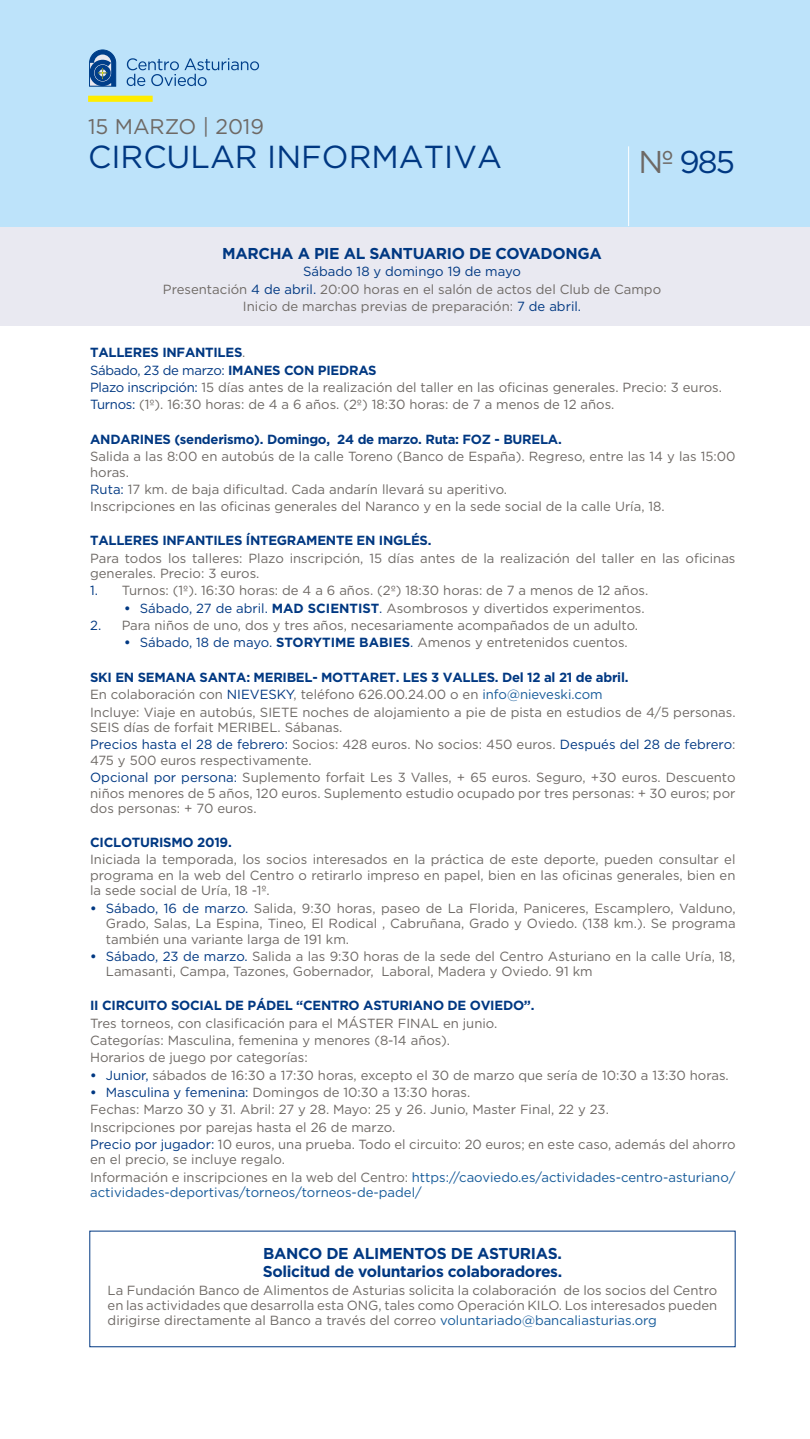
<style>
.page{position:relative;width:810px;height:1439px;background:#fff}
.page>*{position:absolute;margin:0;border:0;box-sizing:border-box;transform-origin:0 0}
.t1{font:31.85px "Gotham";color:#003882}
.t2{font:31.5px "Gotham";color:#003882}
.t3{font:21.18px "Gotham";color:#6e6965}
.t4{font:700 15.75px/17.9px "Gotham";letter-spacing:-.02em;color:#003882}
.t5{font:13.21px/17.3px "Gotham";color:#6e6965}
.t6{font:700 13.21px "Gotham";letter-spacing:-.02em;color:#003882}
.t7{font:13.21px "Gotham";color:#165b9a}
.s1{color:#6e6965}
.s2{color:#003882}
.s3{font-weight:700;color:#003882}
.s4{color:#165b9a}
</style>
<div class="page">
<div style="left:0;top:218px;width:809px;height:108px;background:#e9e9f1"></div>
<div style="left:0;top:0;width:809px;height:226px;background:#bde3fa"></div>
<svg style="left:89px;top:49px;width:170px;height:37px"></svg>
<hr style="left:628px;top:146px;width:1px;height:80px;background:#fff">
<div style="left:88px;top:96px;width:65px;height:6px;background:#ffed00"></div>
<h3 class="t3" style="left:88px;top:114px;width:177px">15 MARZO | 2019</h3>
<h1 class="t1" style="left:88px;top:139px;width:415px">CIRCULAR INFORMATIVA</h1>
<h2 class="t2" style="left:638px;top:144px;width:98px"><span class="s1">Nº</span> 985</h2>
<p class="t4" style="left:222px;top:244px;width:381px">MARCHA A PIE AL SANTUARIO DE COVADONGA</p>
<p class="t5" style="left:163px;top:263px;width:499px;text-align:center"><span class="s2">Sábado 18 y domingo 19 de mayo<br></span>Presentación <span class="s2">4 de abril.</span> 20:00 horas en el salón de actos del Club de Campo<br>Inicio de marchas previas de preparación: <span class="s2">7 de abril.</span></p>
<p class="t5" style="left:90px;top:344px;width:633px"><span class="s3">TALLERES INFANTILES</span>.<br><span class="s2">Sábado, 23 de marzo:</span> <span class="s3">IMANES CON PIEDRAS<br></span><span class="s2">Plazo inscripción:</span> 15 días antes de la realización del taller en las oficinas generales. Precio: 3 euros.<br><span class="s2">Turnos:</span> (1º). 16:30 horas: de 4 a 6 años. (2º) 18:30 horas: de 7 a menos de 12 años.</p>
<p class="t6" style="left:90px;top:431px;width:473px">ANDARINES (senderismo). Domingo, 24 de marzo. Ruta: FOZ - BURELA.</p>
<p class="t5" style="left:90px;top:448px;width:646px;line-height:15.5px">Salida a las 8:00 en autobús de la calle Toreno (Banco de España). Regreso, entre las 14 y las 15:00 horas.</p>
<p class="t5" style="left:90px;top:480px;width:576px"><span class="s2">Ruta:</span> 17 km. de baja dificultad. Cada andarín llevará su aperitivo.<br>Inscripciones en las oficinas generales del Naranco y en la sede social de la calle Uría, 18.</p>
<p class="t6" style="left:90px;top:533px;width:343px">TALLERES INFANTILES ÍNTEGRAMENTE EN INGLÉS.</p>
<p class="t5" style="left:90px;top:550px;width:646px;line-height:15.5px">Para todos los talleres: Plazo inscripción, 15 días antes de la realización del taller en las oficinas generales. Precio: 3 euros.</p>
<p class="t5" style="left:90px;top:582px;width:559px"><span class="s2">1.</span> Turnos: (1º). 16:30 horas: de 4 a 6 años. (2º) 18:30 horas: de 7 a menos de 12 años.</p>
<p class="t5" style="left:124px;top:599px;width:522px"><span class="s3">•</span> <span class="s2">Sábado, 27 de abril.</span> <span class="s3">MAD SCIENTIST</span><span class="s2">.</span> Asombrosos y divertidos experimentos.</p>
<p class="t5" style="left:90px;top:616px;width:549px"><span class="s2">2.</span> Para niños de uno, dos y tres años, necesariamente acompañados de un adulto.</p>
<p class="t5" style="left:124px;top:634px;width:505px"><span class="s3">•</span> <span class="s2">Sábado, 18 de mayo.</span> <span class="s3">STORYTIME BABIES</span><span class="s2">.</span> Amenos y entretenidos cuentos.</p>
<p class="t5" style="left:90px;top:668px;width:646px"><span class="s3">SKI EN SEMANA SANTA: MERIBEL- MOTTARET. LES 3 VALLES. Del 12 al 21 de abril.<br></span>En colaboración con <span class="s2">NIEVESKY</span>, teléfono 626.00.24.00 o en <span class="s4">info@nieveski.com<br></span>Incluye: Viaje en autobús, SIETE noches de alojamiento a pie de pista en estudios de 4/5 personas.</p>
<p class="t5" style="left:90px;top:718px;width:646px">SEIS días de forfait MERIBEL. Sábanas.<br><span class="s2">Precios hasta el 28 de febrero:</span> Socios: 428 euros. No socios: 450 euros. <span class="s2">Después del 28 de febrero</span>:</p>
<p class="t5" style="left:90px;top:751px;width:646px">475 y 500 euros respectivamente.<br><span class="s2">Opcional por persona:</span> Suplemento forfait Les 3 Valles, + 65 euros. Seguro, +30 euros. Descuento</p>
<p class="t5" style="left:90px;top:785px;width:646px;line-height:15.5px">niños menores de 5 años, 120 euros. Suplemento estudio ocupado por tres personas: + 30 euros; por dos personas: + 70 euros.</p>
<p class="t6" style="left:90px;top:834px;width:143px">CICLOTURISMO 2019.</p>
<p class="t5" style="left:90px;top:851px;width:646px;line-height:15.5px;text-align:justify">Iniciada la temporada, los socios interesados en la práctica de este deporte, pueden consultar el programa en la web del Centro o retirarlo impreso en papel, bien en las oficinas generales, bien en la sede social de Uría, 18 -1º.</p>
<p class="t5" style="left:106px;top:900px;width:631px;line-height:15.5px;text-align:justify;text-indent:-16px"><span class="s3">•</span> <span class="s2">Sábado, 16 de marzo.</span> Salida, 9:30 horas, paseo de La Florida, Paniceres, Escamplero, Valduno, Grado, Salas, La Espina, Tineo, El Rodical , Cabruñana, Grado y Oviedo. (138 km.). Se programa también una variante larga de 191 km.</p>
<p class="t5" style="left:106px;top:948px;width:631px;line-height:15.5px;text-indent:-16px"><span class="s3">•</span> <span class="s2">Sábado, 23 de marzo.</span> Salida a las 9:30 horas de la sede del Centro Asturiano en la calle Uría, 18,<br>Lamasanti, Campa, Tazones, Gobernador, Laboral, Madera y Oviedo. 91 km</p>
<p class="t6" style="left:90px;top:998px;width:446px">II CIRCUITO SOCIAL DE PÁDEL “CENTRO ASTURIANO DE OVIEDO”.</p>
<p class="t5" style="left:90px;top:1014px;width:408px">Tres torneos, con clasificación para el MÁSTER FINAL en junio.<br>Categorías: Masculina, femenina y menores (8-14 años).<br>Horarios de juego por categorías:</p>
<p class="t5" style="left:90px;top:1066px;width:640px"><span class="s3">•</span> <span class="s2">Junior,</span> sábados de 16:30 a 17:30 horas, excepto el 30 de marzo que sería de 10:30 a 13:30 horas.</p>
<p class="t5" style="left:90px;top:1083px;width:646px"><span class="s3">•</span> <span class="s2">Masculina y femenina:</span> Domingos de 10:30 a 13:30 horas.<br>Fechas: Marzo 30 y 31. Abril: 27 y 28. Mayo: 25 y 26. Junio, Master Final, 22 y 23.<br>Inscripciones por parejas hasta el 26 de marzo.<br><span class="s2">Precio por jugador:</span> 10 euros, una prueba. Todo el circuito: 20 euros; en este caso, además del ahorro</p>
<p class="t5" style="left:90px;top:1150px;width:646px">en el precio, se incluye regalo.<br>Información e inscripciones en la web del Centro: <span class="s4">https://caoviedo.es/actividades-centro-asturiano/</span></p>
<p class="t7" style="left:90px;top:1185px;width:333px">actividades-deportivas/torneos/torneos-de-padel/</p>
<p class="t4" style="left:262px;top:1243px;width:301px">BANCO DE ALIMENTOS DE ASTURIAS.<br>Solicitud de voluntarios colaboradores.</p>
<p class="t5" style="left:108px;top:1281px;width:611px;line-height:15.5px;text-align:justify">La Fundación Banco de Alimentos de Asturias solicita la colaboración de los socios del Centro en las actividades que desarrolla esta ONG, tales como Operación KILO. Los interesados pueden dirigirse directamente al Banco a través del correo <span class="s4">voluntariado@bancaliasturias.org</span></p>
</div>
